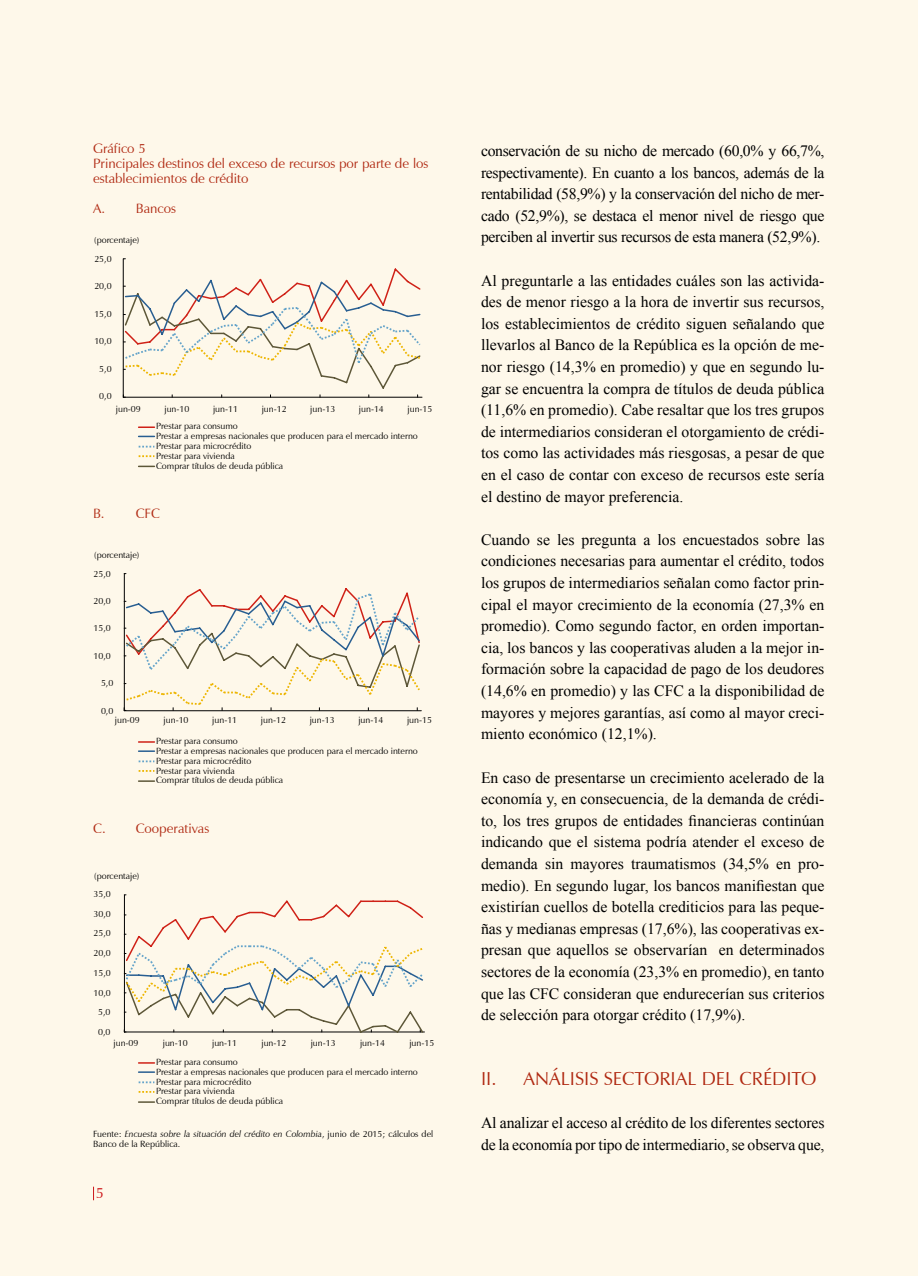
<style>
.page{position:relative;width:918px;height:1276px;background:#fff}
.page>*{position:absolute;margin:0;border:0;box-sizing:border-box;transform-origin:0 0}
.t1{font:18.75px "Zapf Humanist 601 BT";color:#b02912}
.t2{font:15.75px/21.6px "Times New Roman";color:#000;text-align:justify}
.t3{font:15px "Zapf Humanist 601 BT";color:#cd171a}
.t4{font:13.5px/15px "Zapf Humanist 601 BT";color:#b02912}
.t5{font:9px/9.8px "Zapf Humanist 601 BT";color:#000}
.s1{font-style:italic}
</style>
<div class="page">
<div style="left:0;top:0;width:917px;height:1276px;background:#fef8ea"></div>
<svg style="left:93px;top:1186px;width:1px;height:14px"></svg>
<svg style="left:139px;top:465px;width:15px;height:2px"></svg>
<svg style="left:139px;top:426px;width:15px;height:2px"></svg>
<svg style="left:139px;top:436px;width:15px;height:1px"></svg>
<svg style="left:139px;top:455px;width:15px;height:2px"></svg>
<hr style="left:123px;top:259px;width:1px;height:138px;background:#000">
<svg style="left:123px;top:267px;width:299px;height:131px"></svg>
<svg style="left:139px;top:780px;width:15px;height:2px"></svg>
<svg style="left:139px;top:741px;width:15px;height:2px"></svg>
<svg style="left:139px;top:750px;width:15px;height:2px"></svg>
<svg style="left:139px;top:770px;width:15px;height:2px"></svg>
<svg style="left:139px;top:760px;width:15px;height:2px"></svg>
<hr style="left:124px;top:574px;width:1px;height:137px;background:#000">
<svg style="left:124px;top:587px;width:298px;height:124px"></svg>
<svg style="left:139px;top:1101px;width:15px;height:1px"></svg>
<svg style="left:139px;top:1062px;width:15px;height:1px"></svg>
<svg style="left:139px;top:1071px;width:15px;height:2px"></svg>
<svg style="left:139px;top:1081px;width:15px;height:2px"></svg>
<svg style="left:124px;top:894px;width:301px;height:139px"></svg>
<p class="t4" style="left:93px;top:141px;width:337px">Gráfico 5<br>Principales destinos del exceso de recursos por parte de los establecimientos de crédito</p>
<p class="t4" style="left:93px;top:201px;width:84px">A. Bancos</p>
<p class="t5" style="left:94px;top:235px;width:47px">(porcentaje)</p>
<p class="t5" style="left:94px;top:254px;width:19px">25,0</p>
<p class="t5" style="left:94px;top:281px;width:19px">20,0</p>
<p class="t5" style="left:94px;top:309px;width:19px">15,0</p>
<p class="t5" style="left:94px;top:336px;width:19px">10,0</p>
<p class="t5" style="left:99px;top:364px;width:14px">5,0</p>
<p class="t5" style="left:99px;top:391px;width:14px">0,0</p>
<p class="t5" style="left:116px;top:404px;width:26px">jun-09</p>
<p class="t5" style="left:164px;top:404px;width:26px">jun-10</p>
<p class="t5" style="left:213px;top:404px;width:26px">jun-11</p>
<p class="t5" style="left:262px;top:404px;width:26px">jun-12</p>
<p class="t5" style="left:310px;top:404px;width:26px">jun-13</p>
<p class="t5" style="left:359px;top:404px;width:26px">jun-14</p>
<p class="t5" style="left:408px;top:404px;width:26px">jun-15</p>
<p class="t5" style="left:156px;top:421px;width:263px">Prestar para consumo<br>Prestar a empresas nacionales que producen para el mercado interno</p>
<p class="t5" style="left:156px;top:451px;width:80px">Prestar para vivienda</p>
<p class="t5" style="left:156px;top:441px;width:97px">Prestar para microcrédito</p>
<p class="t5" style="left:156px;top:460px;width:129px">Comprar títulos de deuda pública</p>
<p class="t4" style="left:93px;top:506px;width:68px">B. CFC</p>
<p class="t5" style="left:94px;top:550px;width:47px">(porcentaje)</p>
<p class="t5" style="left:94px;top:568px;width:19px">25,0</p>
<p class="t5" style="left:94px;top:596px;width:19px">20,0</p>
<p class="t5" style="left:94px;top:623px;width:19px">15,0</p>
<p class="t5" style="left:94px;top:651px;width:19px">10,0</p>
<p class="t5" style="left:101px;top:678px;width:14px">5,0</p>
<p class="t5" style="left:101px;top:706px;width:14px">0,0</p>
<p class="t5" style="left:115px;top:715px;width:26px">jun-09</p>
<p class="t5" style="left:164px;top:715px;width:26px">jun-10</p>
<p class="t5" style="left:212px;top:715px;width:26px">jun-11</p>
<p class="t5" style="left:261px;top:715px;width:26px">jun-12</p>
<p class="t5" style="left:310px;top:715px;width:26px">jun-13</p>
<p class="t5" style="left:358px;top:715px;width:26px">jun-14</p>
<p class="t5" style="left:407px;top:715px;width:26px">jun-15</p>
<p class="t5" style="left:156px;top:736px;width:263px">Prestar para consumo<br>Prestar a empresas nacionales que producen para el mercado interno</p>
<p class="t5" style="left:156px;top:765px;width:80px">Prestar para vivienda</p>
<p class="t5" style="left:156px;top:756px;width:97px">Prestar para microcrédito</p>
<p class="t5" style="left:156px;top:775px;width:129px">Comprar títulos de deuda pública</p>
<p class="t4" style="left:93px;top:821px;width:118px">C. Cooperativas</p>
<p class="t5" style="left:94px;top:871px;width:47px">(porcentaje)</p>
<p class="t5" style="left:94px;top:889px;width:19px">35,0</p>
<p class="t5" style="left:94px;top:908px;width:19px">30,0</p>
<p class="t5" style="left:94px;top:928px;width:19px">25,0</p>
<p class="t5" style="left:94px;top:948px;width:19px">20,0</p>
<p class="t5" style="left:94px;top:968px;width:19px">15,0</p>
<p class="t5" style="left:94px;top:987px;width:19px">10,0</p>
<p class="t5" style="left:98px;top:1007px;width:14px">5,0</p>
<p class="t5" style="left:98px;top:1027px;width:14px">0,0</p>
<p class="t5" style="left:114px;top:1037px;width:26px">jun-09</p>
<p class="t5" style="left:163px;top:1037px;width:26px">jun-10</p>
<p class="t5" style="left:212px;top:1037px;width:26px">jun-11</p>
<p class="t5" style="left:261px;top:1037px;width:26px">jun-12</p>
<p class="t5" style="left:311px;top:1037px;width:26px">jun-13</p>
<p class="t5" style="left:360px;top:1037px;width:26px">jun-14</p>
<p class="t5" style="left:409px;top:1037px;width:26px">jun-15</p>
<p class="t5" style="left:156px;top:1057px;width:263px">Prestar para consumo<br>Prestar a empresas nacionales que producen para el mercado interno</p>
<p class="t5" style="left:156px;top:1086px;width:80px">Prestar para vivienda</p>
<p class="t5" style="left:156px;top:1076px;width:97px">Prestar para microcrédito</p>
<p class="t5" style="left:156px;top:1096px;width:129px">Comprar títulos de deuda pública</p>
<p class="t5" style="left:93px;top:1128px;width:342px;line-height:10.8px">Fuente: <span class="s1">Encuesta sobre la situación del crédito en Colombia</span>, junio de 2015; cálculos del<br>Banco de la República.</p>
<p class="t3" style="left:96px;top:1184px;width:10px">5</p>
<p class="t2" style="left:481px;top:140px;width:345px">conservación de su nicho de mercado (60,0% y 66,7%, respectivamente). En cuanto a los bancos, además de la rentabilidad (58,9%) y la conservación del nicho de mer&shy;cado (52,9%), se destaca el menor nivel de riesgo que perciben al invertir sus recursos de esta manera (52,9%).</p>
<p class="t2" style="left:481px;top:269px;width:345px">Al preguntarle a las entidades cuáles son las activida&shy;des de menor riesgo a la hora de invertir sus recursos, los establecimientos de crédito siguen señalando que llevarlos al Banco de la República es la opción de me&shy;nor riesgo (14,3% en promedio) y que en segundo lu&shy;gar se encuentra la compra de títulos de deuda pública (11,6% en promedio). Cabe resaltar que los tres grupos de intermediarios consideran el otorgamiento de crédi&shy;tos como las actividades más riesgosas, a pesar de que en el caso de contar con exceso de recursos este sería el destino de mayor preferencia.</p>
<p class="t2" style="left:481px;top:528px;width:345px">Cuando se les pregunta a los encuestados sobre las condiciones necesarias para aumentar el crédito, todos los grupos de intermediarios señalan como factor prin&shy;cipal el mayor crecimiento de la economía (27,3% en promedio). Como segundo factor, en orden importan&shy;cia, los bancos y las cooperativas aluden a la mejor in&shy;formación sobre la capacidad de pago de los deudores (14,6% en promedio) y las CFC a la disponibilidad de mayores y mejores garantías, así como al mayor creci&shy;miento económico (12,1%).</p>
<p class="t2" style="left:481px;top:766px;width:345px">En caso de presentarse un crecimiento acelerado de la economía y, en consecuencia, de la demanda de crédi&shy;to, los tres grupos de entidades financieras continúan indicando que el sistema podría atender el exceso de demanda sin mayores traumatismos (34,5% en pro&shy;medio). En segundo lugar, los bancos manifiestan que existirían cuellos de botella crediticios para las peque&shy;ñas y medianas empresas (17,6%), las cooperativas ex&shy;presan que aquellos se observarían en determinados sectores de la economía (23,3% en promedio), en tanto que las CFC consideran que endurecerían sus criterios de selección para otorgar crédito (17,9%).</p>
<p class="t1" style="left:481px;top:1067px;width:337px">II. ANÁLISIS SECTORIAL DEL CRÉDITO</p>
<p class="t2" style="left:481px;top:1112px;width:345px">Al analizar el acceso al crédito de los diferentes sectores de la economía por tipo de intermediario, se observa que,</p>
</div>
